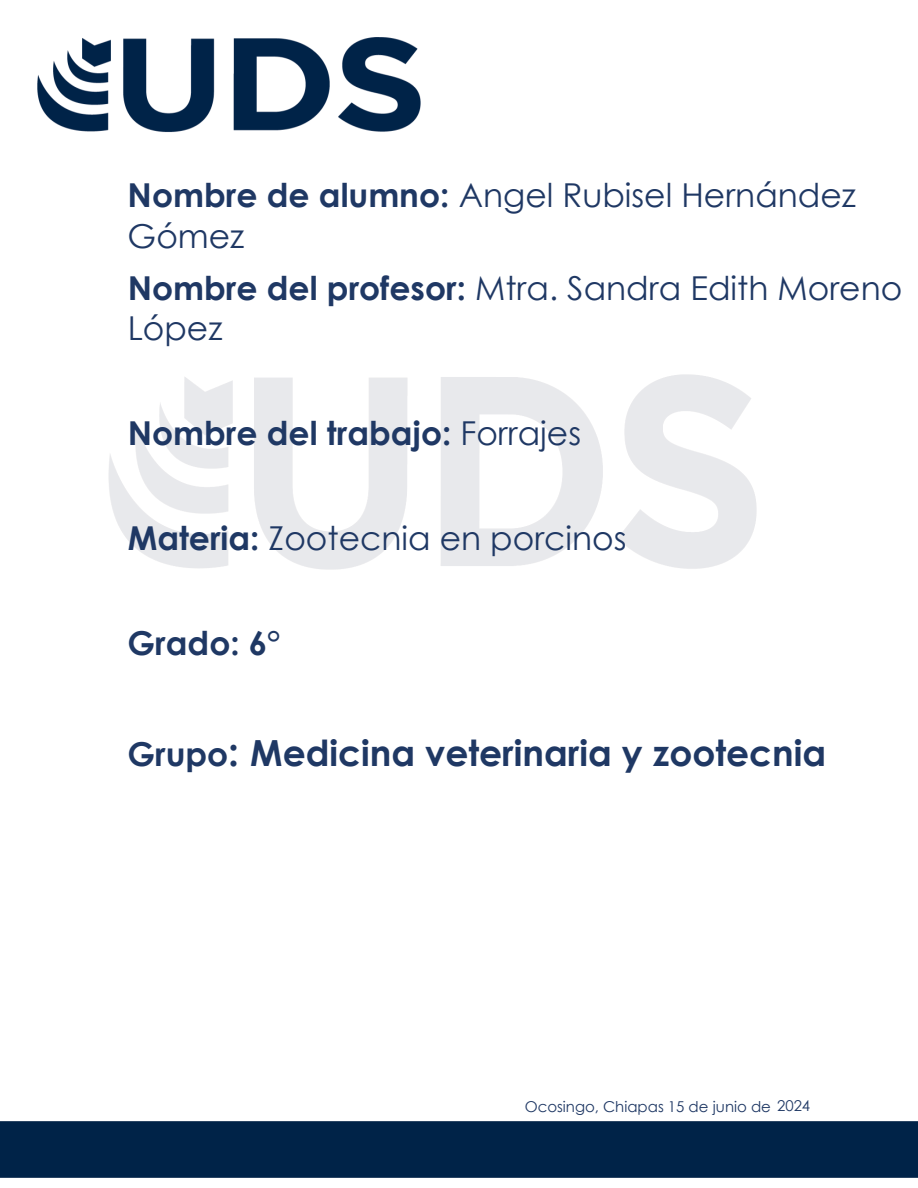
<style>
.page{position:relative;width:918px;height:1188px;background:#fff}
.page>*{position:absolute;margin:0;border:0;box-sizing:border-box;transform-origin:0 0}
.t1{font:700 36px "Century Gothic";color:#1f3864}
.t2{font:33px/40.5px "Century Gothic";color:#1f3864}
.t3{font:700 33px "Century Gothic";color:#1f3864}
.t4{font:15px "Century Gothic";color:#1f3864}
.s1{font-weight:700}
.s2{font-weight:400}
.s3{font-style:inherit}
.s4{font-size:33px}
.s5{font-size:39px}
</style>
<div class="page">
<img style="left:108px;top:375px;width:649px;height:195px">
<div style="left:0;top:1122px;width:918px;height:55px;background:#002348"></div>
<img style="left:37px;top:37px;width:384px;height:96px">
<p class="t2" style="left:128px;top:175px;width:730px"><span class="s1">Nombre de alumno:</span> Angel Rubisel Hernández<br>Gómez</p>
<p class="t2" style="left:128px;top:267px;width:776px"><span class="s1">Nombre del profesor</span><span class="s1">:</span> Mtra. Sandra Edith Moreno<br>López</p>
<p class="t3" style="left:128px;top:412px;width:455px">Nombre del trabajo: <span class="s2">Forrajes</span></p>
<p class="t2" style="left:128px;top:518px;width:500px"><span class="s1">Materia:</span> Zootecnia en porcinos</p>
<p class="t3" style="left:128px;top:622px;width:154px">Grado: <span class="s3">6</span>°</p>
<p class="t1" style="left:128px;top:730px;width:700px"><span class="s4">Grupo</span><span class="s5">:</span> Medicina veterinaria y zootecnia</p>
<p class="t4" style="left:525px;top:1097px;width:287px">Ocosingo, Chiapas <span class="s3">15</span> de <span class="s3">junio</span> de 202<span class="s3">4</span></p>
</div>
